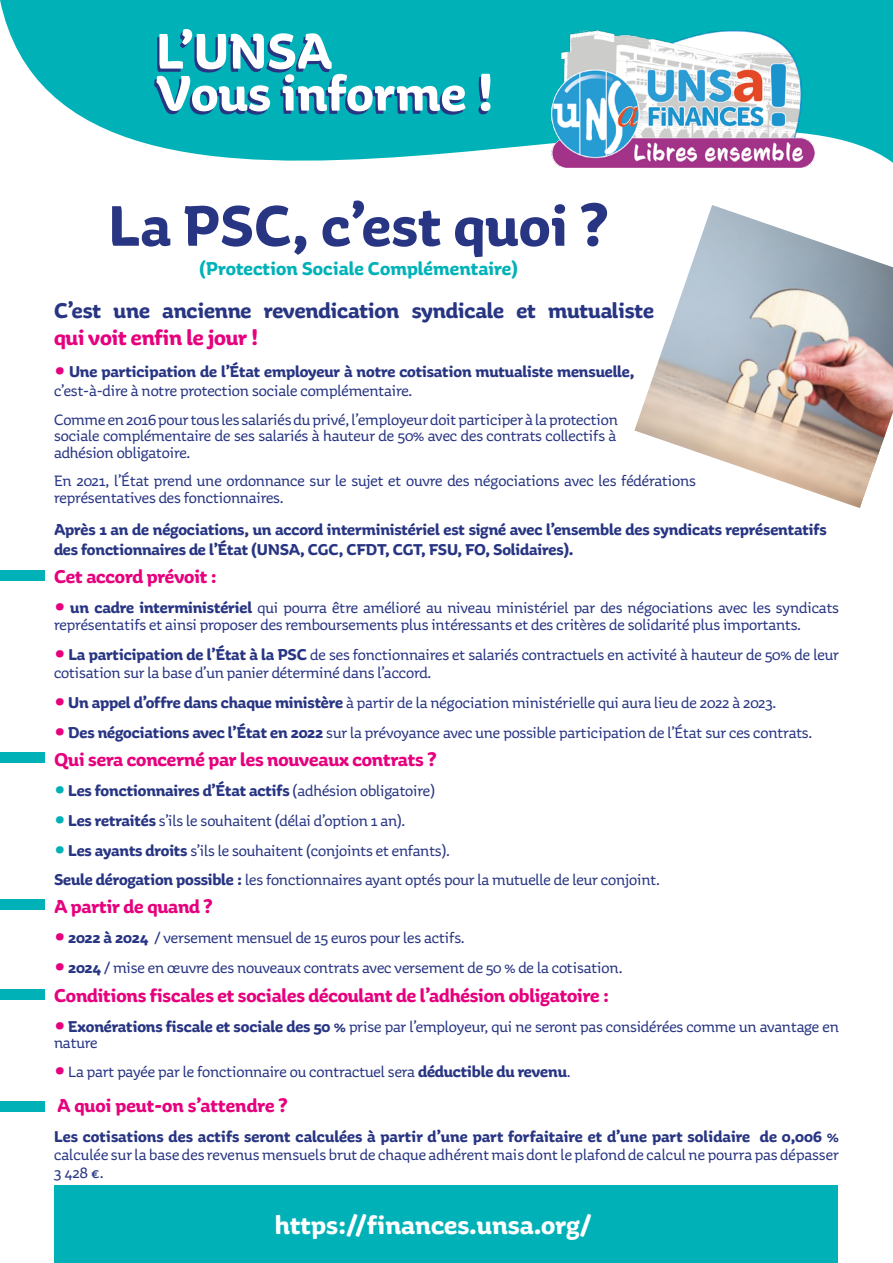
<style>
.page{position:relative;width:893px;height:1263px;background:#fff}
.page>*{position:absolute;margin:0;border:0;box-sizing:border-box;transform-origin:0 0}
.t1{font:700 60px "Aniuk";letter-spacing:.005em;color:#283583}
.t2{font:700 52.5px "Aniuk";color:#fff}
.t3{font:700 27px "Aniuk";color:#fff}
.t4{font:700 22.5px/27px "Aniuk";letter-spacing:-.01em;color:#283583}
.t5{font:700 19.5px "Aniuk";letter-spacing:-.01em;color:#e6007d}
.t6{font:700 19.5px "Aniuk";color:#00b2b8}
.t7{font:16.5px/16.5px "Aniuk";letter-spacing:-.01em;color:#283583}
.t8{font:700 16.5px/19.8px "Aniuk";letter-spacing:-.01em;color:#283583}
.s1{color:#e6007d}
.s2{font-weight:400;font-size:37.5px;color:#e6007d}
.s3{font-weight:400}
.s4{font-size:37.5px;color:#e6007d}
.s5{font-weight:700}
.s6{font-weight:400;font-size:37.5px;color:#00b2b8}
.s7{font-size:37.5px;color:#00b2b8}
</style>
<div class="page">
<svg style="left:0;top:0;width:893px;height:163px;background:#1fbbc0"></svg>
<img style="left:552px;top:28px;width:263px;height:140px">
<div style="left:0;top:571px;width:44px;height:10px;background:#00b2b8"></div>
<div style="left:0;top:753px;width:44px;height:10px;background:#00b2b8"></div>
<div style="left:0;top:900px;width:44px;height:10px;background:#00b2b8"></div>
<div style="left:0;top:989px;width:44px;height:10px;background:#00b2b8"></div>
<div style="left:0;top:1101px;width:44px;height:11px;background:#00b2b8"></div>
<div style="left:54px;top:1185px;width:784px;height:78px;background:#00b2b8"></div>
<img style="left:634px;top:205px;width:259px;height:303px">
<p class="t2" style="left:156px;top:19px;width:178px">L’UNSA</p>
<p class="t2" style="left:156px;top:61px;width:339px">Vous informe !</p>
<p class="t1" style="left:108px;top:189px;width:501px">La PSC, c’est quoi ?</p>
<p class="t6" style="left:199px;top:257px;width:320px">(Protection Sociale Complémentaire)</p>
<p class="t4" style="left:54px;top:297px;width:601px">C’est une ancienne revendication syndicale et mutualiste <span class="s1">qui voit enfin le jour !</span></p>
<p class="t8" style="left:54px;top:361px;width:582px"><span class="s2">•</span> Une participation de l’État employeur à notre cotisation mutualiste mensuelle, <span class="s3">c’est-à-dire à notre protection sociale complémentaire.</span></p>
<p class="t7" style="left:54px;top:411px;width:566px;text-align:justify">Comme en 2016 pour tous les salariés du privé, l’employeur doit participer à la protection sociale complémentaire de ses salariés à hauteur de 50% avec des contrats collectifs à adhésion obligatoire.</p>
<p class="t7" style="left:54px;top:473px;width:643px">En 2021, l’État prend une ordonnance sur le sujet et ouvre des négociations avec les fédérations représentatives des fonctionnaires.</p>
<p class="t8" style="left:54px;top:519px;width:774px">Après 1 an de négociations, un accord interministériel est signé avec l’ensemble des syndicats représentatifs des fonctionnaires de l’État (UNSA, CGC, CFDT, CGT, FSU, FO, Solidaires).</p>
<p class="t5" style="left:54px;top:565px;width:164px">Cet accord prévoit :</p>
<p class="t7" style="left:54px;top:599px;width:786px"><span class="s4">•</span> <span class="s5">un cadre interministériel</span> qui pourra être amélioré au niveau ministériel par des négociations avec les syndicats représentatifs et ainsi proposer des remboursements plus intéressants et des critères de solidarité plus importants.</p>
<p class="t7" style="left:54px;top:645px;width:786px;line-height:18px"><span class="s4">•</span> <span class="s5">La participation de l’État à la PSC</span> de ses fonctionnaires et salariés contractuels en activité à hauteur de 50% de leur cotisation sur la base d’un panier déterminé dans l’accord.</p>
<p class="t7" style="left:54px;top:694px;width:724px"><span class="s4">•</span> <span class="s5">Un appel d’offre dans chaque ministère</span> à partir de la négociation ministérielle qui aura lieu de 2022 à 2023.</p>
<p class="t7" style="left:54px;top:724px;width:760px"><span class="s4">•</span> <span class="s5">Des négociations avec l’État en 2022</span> sur la prévoyance avec une possible participation de l’État sur ces contrats.</p>
<p class="t5" style="left:54px;top:748px;width:384px">Qui sera concerné par les nouveaux contrats ?</p>
<p class="t8" style="left:54px;top:781px;width:382px"><span class="s6">•</span> Les fonctionnaires d’État actifs <span class="s3">(adhésion obligatoire)</span></p>
<p class="t7" style="left:54px;top:812px;width:353px"><span class="s7">•</span> <span class="s5">Les retraités</span> s’ils le souhaitent (délai d’option 1 an).</p>
<p class="t7" style="left:54px;top:842px;width:397px"><span class="s7">•</span> <span class="s5">Les ayants droits</span> s’ils le souhaitent (conjoints et enfants).</p>
<p class="t7" style="left:54px;top:871px;width:607px"><span class="s5">Seule dérogation possible :</span> les fonctionnaires ayant optés pour la mutuelle de leur conjoint.</p>
<p class="t5" style="left:54px;top:895px;width:160px">A partir de quand ?</p>
<p class="t7" style="left:54px;top:929px;width:412px"><span class="s4">•</span> <span class="s5">2022 à 2024</span> / versement mensuel de 15 euros pour les actifs.</p>
<p class="t7" style="left:54px;top:959px;width:570px"><span class="s4">•</span> <span class="s5">2024</span> / mise en œuvre des nouveaux contrats avec versement de 50 % de la cotisation.</p>
<p class="t5" style="left:54px;top:983px;width:557px">Conditions fiscales et sociales découlant de l’adhésion obligatoire :</p>
<p class="t7" style="left:54px;top:1018px;width:786px"><span class="s4">•</span> <span class="s5">Exonérations fiscale et sociale des 50 %</span> prise par l’employeur, qui ne seront pas considérées comme un avantage en nature</p>
<p class="t7" style="left:54px;top:1063px;width:518px"><span class="s4">•</span> La part payée par le fonctionnaire ou contractuel sera <span class="s5">déductible du revenu</span>.</p>
<p class="t5" style="left:57px;top:1094px;width:232px">A quoi peut-on s’attendre ?</p>
<p class="t7" style="left:54px;top:1127px;width:786px;line-height:18px;text-align:justify"><span class="s5">Les cotisations des actifs seront calculées à partir d’une part forfaitaire et d’une part solidaire de 0,006 % </span>calculée sur la base des revenus mensuels brut de chaque adhérent mais dont le plafond de calcul ne pourra pas dépasser 3 428 €.</p>
<p class="t3" style="left:275px;top:1208px;width:318px">https://finances.unsa.org/</p>
</div>
